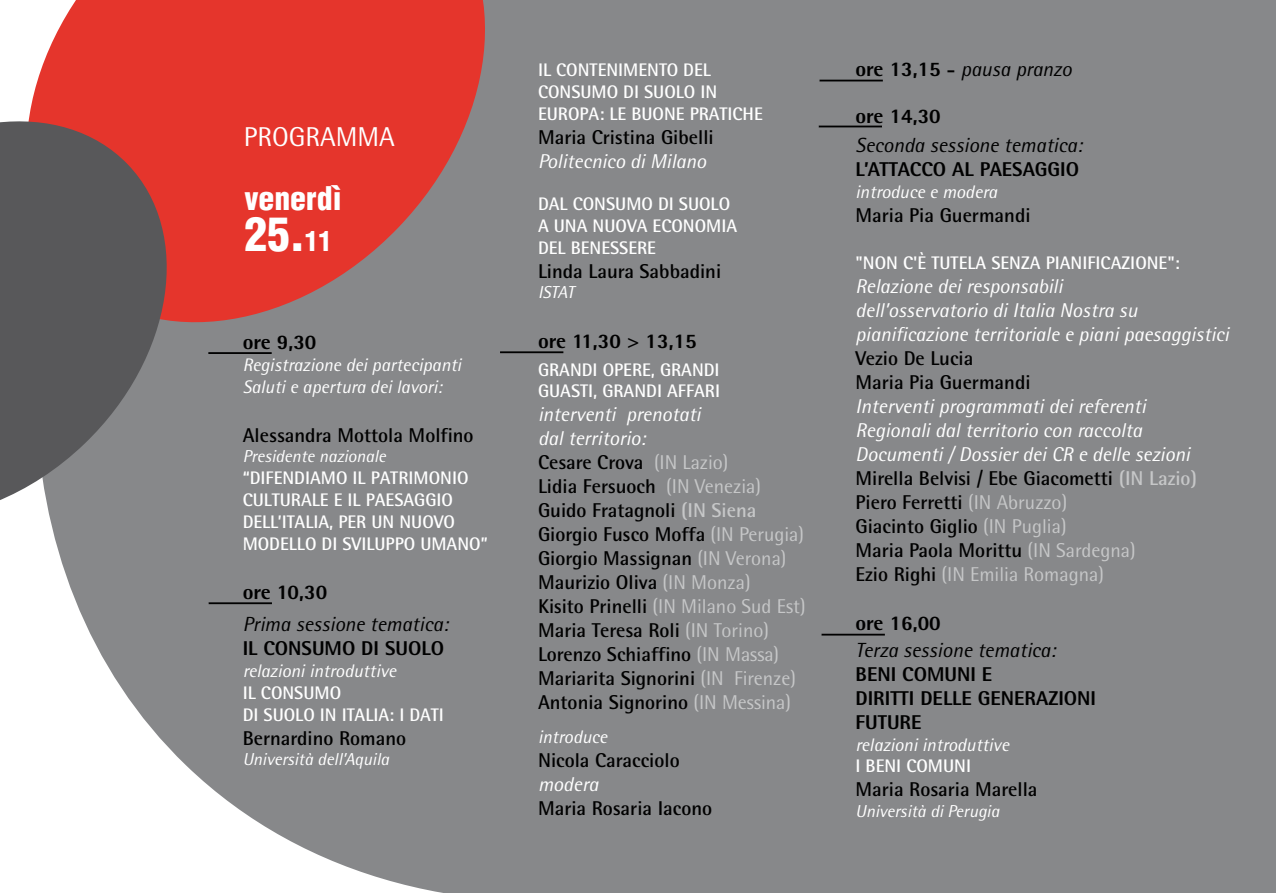
<style>
.page{position:relative;width:1276px;height:893px;background:#fff}
.page>*{position:absolute;margin:0;border:0;box-sizing:border-box;transform-origin:0 0}
.t1{font:900 condensed 45.45px "Helvetica LT Std";color:#fff}
.t2{font:900 condensed 31.72px "Helvetica LT Std";color:#fff}
.t3{font:27.22px "Rotis Semi Sans";color:#fff}
.t4{font:800 20.7px "Rotis Semi Sans";color:#000}
.t5{font:italic 20.47px "Rotis Semi Sans";color:#000}
.t6{font:700 20.03px/24.1px "Rotis Semi Sans";color:#000}
.t7{font:italic 20.03px/24.1px "Rotis Semi Sans";color:#fff}
.t8{font:800 20.03px/24.1px "Rotis Semi Sans";color:#000}
.t9{font:700 18.22px/21.8px "Rotis Semi Sans";color:#fff}
.t10{font:italic 18.22px/21.8px "Rotis Semi Sans";color:#fff}
.t11{font:italic 17.32px "Rotis Semi Sans";color:#fff}
.s1{font-size:27.22px}
.s2{font-weight:400;font-style:italic}
.s3{font-weight:400;font-style:italic;color:#fff}
.s4{font-weight:400;color:#c6c7c8}
.s5{color:#c6c7c8}
.s6{font-weight:800;font-style:normal;font-size:20.7px}
.s7{font-weight:800;font-style:normal;font-size:18.22px}
.s8{font-weight:700;font-style:normal;color:#000}
.s9{font-weight:700;font-style:normal;color:#c6c7c8}
.s10{font-style:normal;color:#c6c7c8}
.s11{font-weight:700;font-style:normal}
</style>
<div class="page">
<div style="left:46px;top:0;width:1230px;height:893px;background:#87888a"></div>
<hr style="left:208px;top:352px;width:64px;height:2px;background:#000">
<svg style="left:29px;top:0;width:485px;height:353px;background:#c9504b"></svg>
<svg style="left:0;top:117px;width:193px;height:385px;background:#775e5f"></svg>
<hr style="left:500px;top:351px;width:63px;height:2px;background:#000">
<hr style="left:209px;top:602px;width:63px;height:2px;background:#000">
<hr style="left:819px;top:80px;width:64px;height:1px;background:#000">
<hr style="left:818px;top:126px;width:64px;height:1px;background:#000">
<hr style="left:821px;top:634px;width:64px;height:1px;background:#000">
<p class="t3" style="left:244px;top:121px;width:153px">PROGRAMMA</p>
<p class="t2" style="left:244px;top:179px;width:99px">venerdì</p>
<p class="t1" style="left:244px;top:206px;width:89px">25.<span class="s1">11</span></p>
<p class="t4" style="left:243px;top:329px;width:75px">ore 9,30</p>
<p class="t10" style="left:243px;top:353px;width:220px">Registrazione dei partecipanti<br>Saluti e apertura dei lavori:</p>
<p class="t6" style="left:243px;top:422px;width:232px">Alessandra Mottola Molfino</p>
<p class="t11" style="left:243px;top:446px;width:145px">Presidente nazionale</p>
<p class="t9" style="left:243px;top:467px;width:247px">“DIFENDIAMO IL PATRIMONIO<br>CULTURALE E IL PAESAGGIO<br>DELL’ITALIA, PER UN NUOVO<br>MODELLO DI SVILUPPO UMANO”</p>
<p class="t4" style="left:243px;top:579px;width:86px">ore 10,30</p>
<p class="t5" style="left:243px;top:612px;width:207px">Prima sessione tematica:</p>
<p class="t8" style="left:243px;top:636px;width:203px">IL CONSUMO DI SUOLO</p>
<p class="t9" style="left:243px;top:659px;width:203px"><span class="s2">relazioni introduttive<br></span>IL CONSUMO<br>DI SUOLO IN ITALIA: I DATI</p>
<p class="t6" style="left:243px;top:725px;width:165px">Bernardino Romano</p>
<p class="t11" style="left:243px;top:749px;width:148px">Università dell’Aquila</p>
<p class="t9" style="left:538px;top:59px;width:226px">IL CONTENIMENTO DEL<br>CONSUMO DI SUOLO IN<br>EUROPA: LE BUONE PRATICHE</p>
<p class="t6" style="left:538px;top:124px;width:177px">Maria Cristina Gibelli<br><span class="s3">Politecnico di Milano</span></p>
<p class="t9" style="left:538px;top:193px;width:201px">DAL CONSUMO DI SUOLO<br>A UNA NUOVA ECONOMIA<br>DEL BENESSERE</p>
<p class="t6" style="left:538px;top:259px;width:185px">Linda Laura Sabbadini</p>
<p class="t11" style="left:538px;top:282px;width:38px">ISTAT</p>
<p class="t4" style="left:538px;top:328px;width:160px">ore 11,30 &gt; 13,15</p>
<p class="t9" style="left:538px;top:358px;width:183px">GRANDI OPERE, GRANDI<br>GUASTI, GRANDI AFFARI</p>
<p class="t6" style="left:538px;top:402px;width:269px"><span class="s3">interventi prenotati<br>dal territorio:<br></span>Cesare Crova <span class="s4">(IN Lazio)<br></span>Lidia Fersuoch <span class="s4">(IN Venezia)<br></span>Guido Fratagnoli <span class="s5">(IN Siena<br></span>Giorgio Fusco Moffa <span class="s4">(IN Perugia)<br></span>Giorgio Massignan <span class="s4">(IN Verona)<br></span>Maurizio Oliva <span class="s4">(IN Monza)<br></span>Kisito Prinelli <span class="s4">(IN Milano Sud Est)<br></span>Maria Teresa Roli <span class="s4">(IN Torino)<br></span>Lorenzo Schiaffino <span class="s4">(IN Massa)<br></span>Mariarita Signorini <span class="s4">(IN Firenze)<br></span>Antonia Signorino <span class="s4">(IN Messina)</span></p>
<p class="t10" style="left:538px;top:726px;width:71px">introduce</p>
<p class="t6" style="left:538px;top:748px;width:176px">Nicola Caracciolo <span class="s3">modera<br></span>Maria Rosaria Iacono</p>
<p class="t5" style="left:855px;top:57px;width:218px"><span class="s6">ore 13,15</span> <span class="s7">-</span> pausa pranzo</p>
<p class="t4" style="left:855px;top:102px;width:87px">ore 14,30</p>
<p class="t5" style="left:855px;top:133px;width:228px">Seconda sessione tematica:</p>
<p class="t8" style="left:855px;top:157px;width:225px">L’ATTACCO AL PAESAGGIO</p>
<p class="t10" style="left:855px;top:181px;width:143px">introduce e modera</p>
<p class="t6" style="left:855px;top:203px;width:177px">Maria Pia Guermandi</p>
<p class="t9" style="left:855px;top:251px;width:326px">"NON C'È TUTELA SENZA PIANIFICAZIONE":</p>
<p class="t7" style="left:855px;top:273px;width:375px">Relazione dei responsabili<br>dell’osservatorio di Italia Nostra su pianificazione territoriale e piani paesaggistici <span class="s8">Vezio De Lucia<br>Maria Pia Guermandi<br></span>Interventi programmati dei referenti<br>Regionali dal territorio con raccolta Documenti / Dossier dei CR e delle sezioni <span class="s8">Mirella Belvisi / Ebe Giacometti</span> <span class="s9">(IN Lazio)<br></span><span class="s8">Piero Ferretti</span> <span class="s10">(IN Abruzzo)<br></span><span class="s8">Giacinto Giglio</span> <span class="s10">(IN Puglia)<br></span><span class="s8">Maria Paola Morittu</span> <span class="s10">(IN Sardegna)<br></span><span class="s8">Ezio Righi</span> <span class="s10">(IN Emilia Romagna)</span></p>
<p class="t4" style="left:855px;top:609px;width:87px">ore 16,00</p>
<p class="t5" style="left:855px;top:637px;width:202px">Terza sessione tematica:</p>
<p class="t8" style="left:855px;top:661px;width:242px">BENI COMUNI E<br>DIRITTI DELLE GENERAZIONI<br>FUTURE</p>
<p class="t10" style="left:855px;top:733px;width:155px">relazioni introduttive<br><span class="s11">I BENI COMUNI</span></p>
<p class="t6" style="left:855px;top:777px;width:183px">Maria Rosaria Marella</p>
<p class="t11" style="left:855px;top:801px;width:145px">Università di Perugia</p>
</div>
